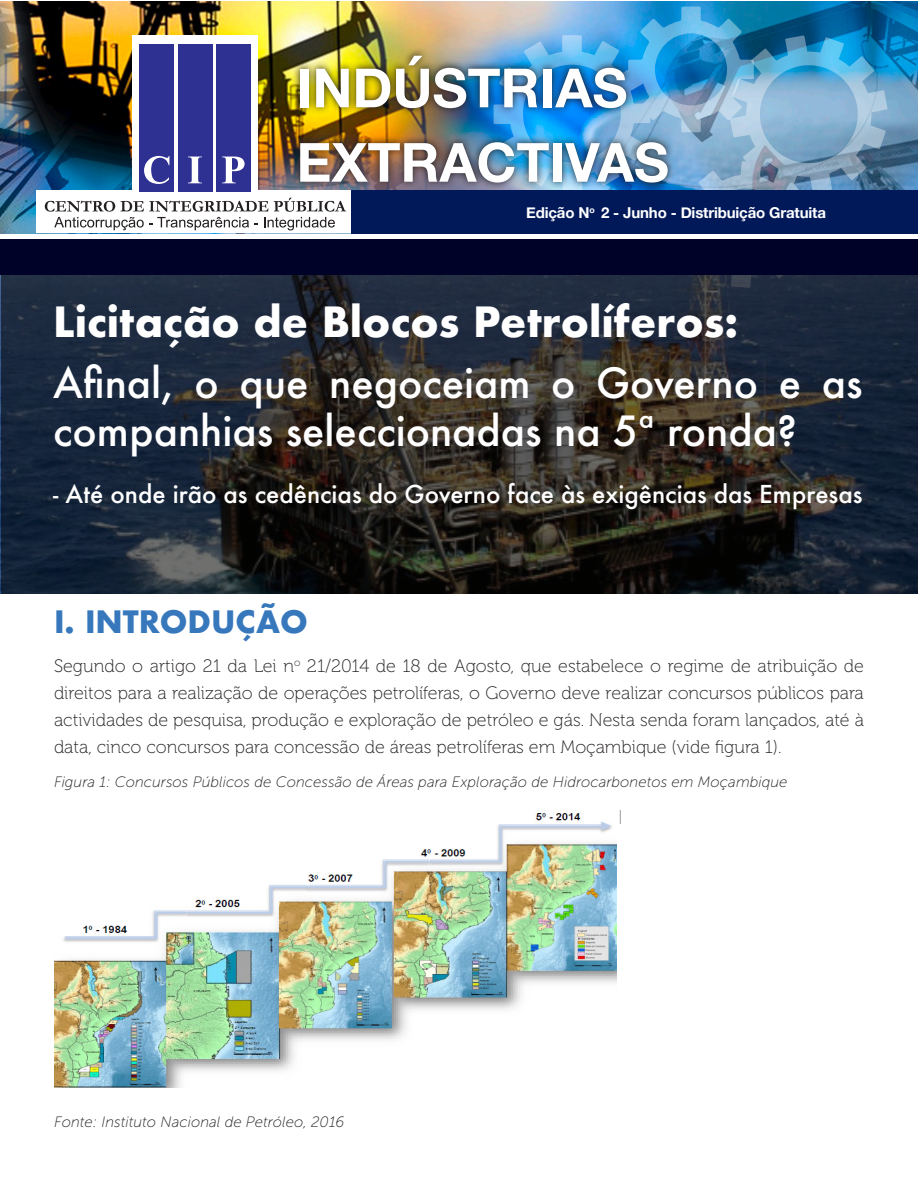
<style>
.page{position:relative;width:918px;height:1188px;background:#fff}
.page>*{position:absolute;margin:0;border:0;box-sizing:border-box;transform-origin:0 0}
.Texto_1{font:700 54px "Helvetica Neue";color:#fff}
.t1{font:500 40.5px/48.6px "Futura";color:#fff}
.t2{font:700 40.5px "Futura";color:#fff}
.t3{font:700 30px "Futura";color:#3778bd}
.t4{font:500 24px "Futura";color:#fff}
.t5{font:18px/27px "Museo 100";color:#231f20;text-align:justify}
.t6{font:italic 15px "Museo Sans 100";color:#231f20}
.Texto_1-2{font:700 15px "Helvetica Neue";letter-spacing:-.01em;color:#fff}
</style>
<div class="page">
<img style="left:0;top:2px;width:918px;height:231px">
<img style="left:493px;top:7px;width:395px;height:233px">
<div style="left:0;top:240px;width:918px;height:35px;background:#000227"></div>
<img style="left:292px;top:134px;width:384px;height:57px">
<img style="left:292px;top:47px;width:342px;height:69px">
<div style="left:132px;top:36px;width:125px;height:163px;background:#fff"></div>
<div style="left:37px;top:191px;width:316px;height:42px;background:#fff"></div>
<div style="left:139px;top:44px;width:35px;height:147px;background:#2e3092"></div>
<div style="left:216px;top:44px;width:35px;height:147px;background:#2e3092"></div>
<div style="left:178px;top:44px;width:34px;height:147px;background:#2e3092"></div>
<svg style="left:144px;top:156px;width:25px;height:28px"></svg>
<svg style="left:188px;top:157px;width:14px;height:26px"></svg>
<svg style="left:222px;top:157px;width:23px;height:26px"></svg>
<svg style="left:45px;top:198px;width:301px;height:32px"></svg>
<div style="left:351px;top:191px;width:567px;height:43px;background:#011959"></div>
<svg style="left:1px;top:275px;width:917px;height:319px;background:#22262d"></svg>
<img style="left:54px;top:811px;width:566px;height:277px">
<div style="left:617px;top:824px;width:48px;height:283px;background:#fff"></div>
<p class="Texto_1" style="left:297px;top:46px;width:332px">INDÚSTRIAS</p>
<p class="Texto_1" style="left:297px;top:120px;width:374px">EXTRACTIVAS</p>
<p class="Texto_1-2" style="left:526px;top:201px;width:301px">Edição N<sup>o</sup> 2 - Junho - Distribuição Gratuita</p>
<p class="t2" style="left:53px;top:293px;width:686px">Licitação de Blocos Petrolíferos:</p>
<p class="t1" style="left:53px;top:358px;width:811px">Afinal, o que negoceiam o Governo e as companhias seleccionadas na 5ª ronda?</p>
<p class="t4" style="left:53px;top:478px;width:811px">- Até onde irão as cedências do Governo face às exigências das Empresas</p>
<p class="t3" style="left:54px;top:600px;width:256px">I. INTRODUÇÃO</p>
<p class="t5" style="left:54px;top:653px;width:812px">Segundo o artigo 21 da Lei n<sup>o</sup> 21/2014 de 18 de Agosto, que estabelece o regime de atribuição de direitos para a realização de operações petrolíferas, o Governo deve realizar concursos públicos para actividades de pesquisa, produção e exploração de petróleo e gás. Nesta senda foram lançados, até à data, cinco concursos para concessão de áreas petrolíferas em Moçambique (vide figura 1).</p>
<p class="t6" style="left:54px;top:774px;width:735px">Figura 1: Concursos Públicos de Concessão de Áreas para Exploração de Hidrocarbonetos em Moçambique</p>
<p class="t6" style="left:54px;top:1114px;width:292px">Fonte: Instituto Nacional de Petróleo, 2016</p>
</div>
